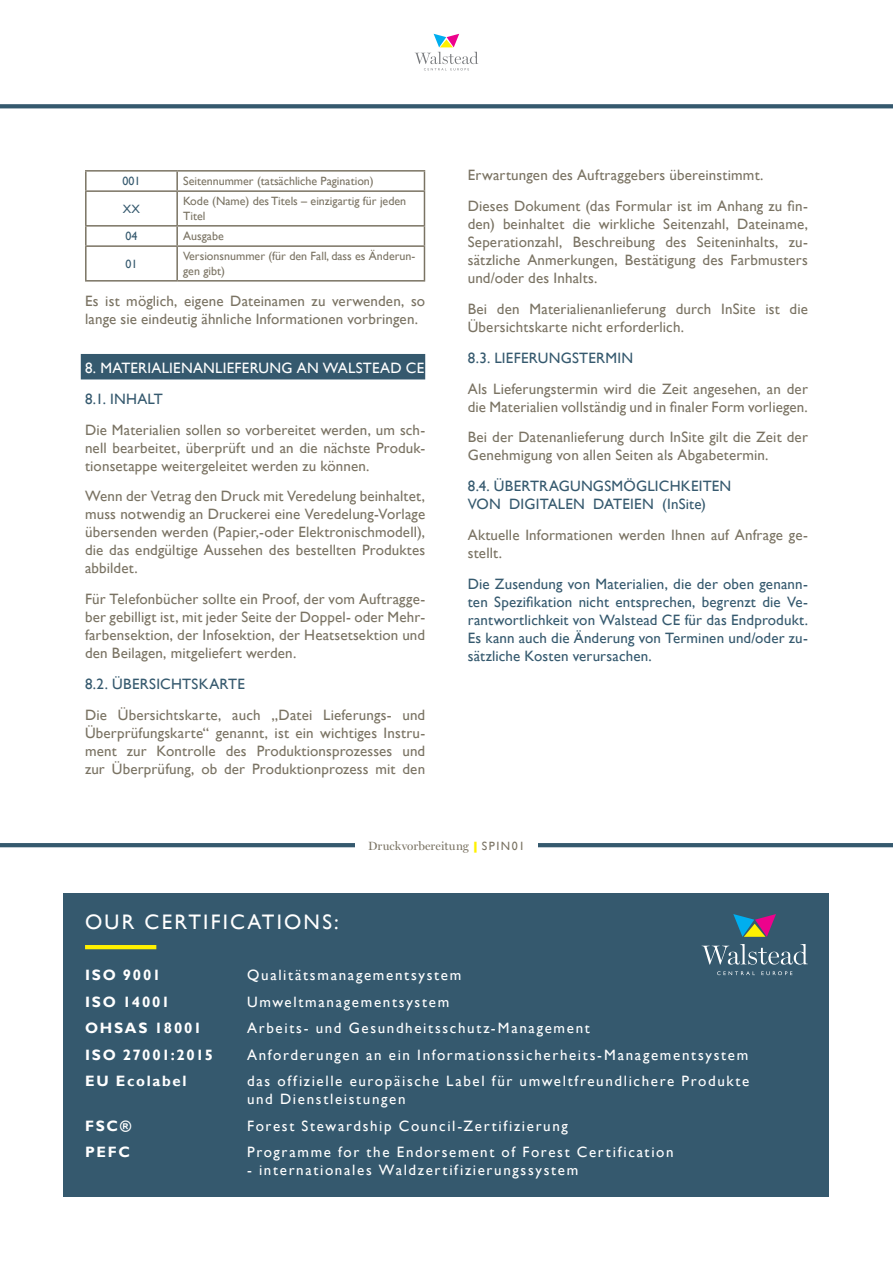
<style>
.page{position:relative;width:893px;height:1263px;background:#fff}
.page>*{position:absolute;margin:0;border:0;box-sizing:border-box;transform-origin:0 0}
.t1{font:21px "Gill Sans";letter-spacing:.105em;color:#fff}
.t2{font:15px/18px "Gill Sans";letter-spacing:.01em;color:#7a7363}
.t3{font:15px/18px "Gill Sans";letter-spacing:.11em;color:#fff}
.t4{font:15px/18px "Gill Sans";letter-spacing:.015em;color:#35596e}
.t5{font:700 15px "Gill Sans";letter-spacing:.115em;color:#fff}
.t6{font:15px "Gill Sans";letter-spacing:.015em;color:#fff}
.t7{font:700 15px "Gill Sans";letter-spacing:.09em;color:#fff}
.t8{font:12px/14.4px "Gill Sans";color:#7a7363}
.t9{font:12px "Miller Display";letter-spacing:.005em;color:#7a7363}
.t10{font:12px "Gill Sans";color:#35596e}
.s1{font-family:"Gill Sans";font-weight:700;color:#fff101}
.s2{font-family:"Gill Sans"}
</style>
<div class="page">
<div style="left:81px;top:354px;width:344px;height:25px;background:#35596e"></div>
<hr style="left:85px;top:170px;width:92px;height:2px;background:#7a7363">
<svg style="left:85px;top:172px;width:2px;height:18px"></svg>
<hr style="left:177px;top:170px;width:248px;height:2px;background:#7a7363">
<svg style="left:176px;top:172px;width:2px;height:18px"></svg>
<svg style="left:424px;top:172px;width:1px;height:18px"></svg>
<hr style="left:85px;top:190px;width:92px;height:2px;background:#7a7363">
<hr style="left:85px;top:192px;width:2px;height:33px;background:#7a7363">
<hr style="left:177px;top:190px;width:248px;height:2px;background:#7a7363">
<hr style="left:176px;top:192px;width:2px;height:33px;background:#7a7363">
<hr style="left:424px;top:192px;width:1px;height:33px;background:#7a7363">
<hr style="left:85px;top:225px;width:92px;height:2px;background:#7a7363">
<svg style="left:85px;top:227px;width:2px;height:18px"></svg>
<hr style="left:177px;top:225px;width:248px;height:2px;background:#7a7363">
<svg style="left:176px;top:227px;width:2px;height:18px"></svg>
<svg style="left:424px;top:227px;width:1px;height:18px"></svg>
<hr style="left:85px;top:245px;width:92px;height:2px;background:#7a7363">
<hr style="left:85px;top:247px;width:2px;height:33px;background:#7a7363">
<hr style="left:177px;top:245px;width:248px;height:2px;background:#7a7363">
<hr style="left:176px;top:247px;width:2px;height:33px;background:#7a7363">
<hr style="left:424px;top:247px;width:1px;height:33px;background:#7a7363">
<hr style="left:85px;top:280px;width:92px;height:2px;background:#7a7363">
<hr style="left:177px;top:280px;width:248px;height:2px;background:#7a7363">
<div style="left:64px;top:893px;width:765px;height:303px;background:#35596e"></div>
<hr style="left:85px;top:945px;width:71px;height:4px;background:#fff101">
<svg style="left:717px;top:971px;width:38px;height:4px"></svg>
<svg style="left:761px;top:971px;width:31px;height:4px"></svg>
<svg style="left:702px;top:944px;width:106px;height:21px"></svg>
<svg style="left:733px;top:914px;width:43px;height:23px"></svg>
<svg style="left:415px;top:34px;width:63px;height:36px"></svg>
<svg style="left:0;top:104px;width:893px;height:4px;background:#3e6074"></svg>
<hr style="left:0;top:843px;width:893px;height:4px;background:#35596e">
<div style="left:355px;top:828px;width:183px;height:34px;background:#fff"></div>
<p class="t10" style="left:122px;top:174px;width:19px">001</p>
<p class="t8" style="left:183px;top:174px;width:192px">Seitennummer (tatsächliche Pagination)</p>
<p class="t10" style="left:123px;top:202px;width:18px">XX</p>
<p class="t8" style="left:183px;top:194px;width:225px">Kode (Name) des Titels – einzigartig für jeden<br>Titel</p>
<p class="t10" style="left:125px;top:229px;width:13px">04</p>
<p class="t8" style="left:183px;top:229px;width:42px">Ausgabe</p>
<p class="t10" style="left:125px;top:257px;width:13px">01</p>
<p class="t8" style="left:183px;top:249px;width:234px">Versionsnummer (für den Fall, dass es Änderun&shy;gen gibt)</p>
<p class="t2" style="left:85px;top:293px;width:342px">Es ist möglich, eigene Dateinamen zu verwenden, so lange sie eindeutig ähnliche Informationen vorbringen.</p>
<p class="t6" style="left:85px;top:359px;width:341px">8. MATERIALIENANLIEFERUNG AN WALSTEAD CE</p>
<p class="t4" style="left:85px;top:390px;width:79px">8.1. INHALT</p>
<p class="t2" style="left:85px;top:421px;width:342px;text-align:justify">Die Materialien sollen so vorbereitet werden, um sch&shy;nell bearbeitet, überprüft und an die nächste Produk&shy;tionsetappe weitergeleitet werden zu können.</p>
<p class="t2" style="left:85px;top:488px;width:342px;text-align:justify">Wenn der Vetrag den Druck mit Veredelung beinhaltet, muss notwendig an Druckerei eine Veredelung-Vorlage übersenden werden (Papier,-oder Elektronischmodell), die das endgültige Aussehen des bestellten Produktes abbildet.</p>
<p class="t2" style="left:85px;top:590px;width:342px;text-align:justify">Für Telefonbücher sollte ein Proof, der vom Auftragge&shy;ber gebilligt ist, mit jeder Seite der Doppel- oder Mehr&shy;farbensektion, der Infosektion, der Heatsetsektion und den Beilagen, mitgeliefert werden.</p>
<p class="t4" style="left:85px;top:675px;width:161px">8.2. ÜBERSICHTSKARTE</p>
<p class="t2" style="left:85px;top:706px;width:342px;text-align:justify">Die Übersichtskarte, auch „Datei Lieferungs- und Überprüfungskarte“ genannt, ist ein wichtiges Instru&shy;ment zur Kontrolle des Produktionsprozesses und zur Überprüfung, ob der Produktionprozess mit den</p>
<p class="t2" style="left:468px;top:167px;width:297px">Erwartungen des Auftraggebers übereinstimmt.</p>
<p class="t2" style="left:468px;top:197px;width:342px;text-align:justify">Dieses Dokument (das Formular ist im Anhang zu fin&shy;den) beinhaltet die wirkliche Seitenzahl, Dateiname, Seperationzahl, Beschreibung des Seiteninhalts, zu&shy;sätzliche Anmerkungen, Bestätigung des Farbmusters und/oder des Inhalts.</p>
<p class="t2" style="left:468px;top:300px;width:342px">Bei den Materialienanlieferung durch InSite ist die<br>Übersichtskarte nicht erforderlich.</p>
<p class="t4" style="left:468px;top:349px;width:167px">8.3. LIEFERUNGSTERMIN</p>
<p class="t2" style="left:468px;top:380px;width:342px">Als Lieferungstermin wird die Zeit angesehen, an der die Materialien vollständig und in finaler Form vorliegen.</p>
<p class="t2" style="left:468px;top:428px;width:342px">Bei der Datenanlieferung durch InSite gilt die Zeit der<br>Genehmigung von allen Seiten als Abgabetermin.</p>
<p class="t4" style="left:468px;top:477px;width:265px">8.4. ÜBERTRAGUNGSMÖGLICHKEITEN<br>VON DIGITALEN DATEIEN (InSite)</p>
<p class="t2" style="left:468px;top:526px;width:342px">Aktuelle Informationen werden Ihnen auf Anfrage ge&shy;stellt.</p>
<p class="t4" style="left:468px;top:575px;width:342px;text-align:justify">Die Zusendung von Materialien, die der oben genann&shy;ten Spezifikation nicht entsprechen, begrenzt die Ve&shy;rantwortlichkeit von Walstead CE für das Endprodukt.<br>Es kann auch die Änderung von Terminen und/oder zu&shy;sätzliche Kosten verursachen.</p>
<p class="t1" style="left:85px;top:909px;width:255px">OUR CERTIFICATIONS:</p>
<p class="t9" style="left:368px;top:838px;width:158px">Druckvorbereitung <span class="s1">|</span> <span class="s2">SPIN01</span></p>
<p class="t5" style="left:85px;top:966px;width:77px">ISO 9001</p>
<p class="t3" style="left:247px;top:966px;width:216px">Qualitätsmanagementsystem</p>
<p class="t5" style="left:85px;top:993px;width:86px">ISO 14001</p>
<p class="t3" style="left:247px;top:993px;width:204px">Umweltmanagementsystem</p>
<p class="t5" style="left:85px;top:1019px;width:118px">OHSAS 18001</p>
<p class="t3" style="left:247px;top:1019px;width:344px">Arbeits- und Gesundheitsschutz-Management</p>
<p class="t7" style="left:85px;top:1046px;width:130px">ISO 27001:2015</p>
<p class="t3" style="left:247px;top:1046px;width:503px">Anforderungen an ein Informationssicherheits-Managementsystem</p>
<p class="t5" style="left:85px;top:1072px;width:103px">EU Ecolabel</p>
<p class="t3" style="left:247px;top:1072px;width:504px">das offizielle europäische Label für umweltfreundlichere Produkte und Dienstleistungen</p>
<p class="t5" style="left:85px;top:1117px;width:48px">FSC®</p>
<p class="t3" style="left:247px;top:1117px;width:322px">Forest Stewardship Council-Zertifizierung</p>
<p class="t5" style="left:85px;top:1143px;width:46px">PEFC</p>
<p class="t3" style="left:247px;top:1143px;width:428px">Programme for the Endorsement of Forest Certification</p>
<p class="t3" style="left:247px;top:1161px;width:333px">- internationales Waldzertifizierungssystem</p>
</div>
